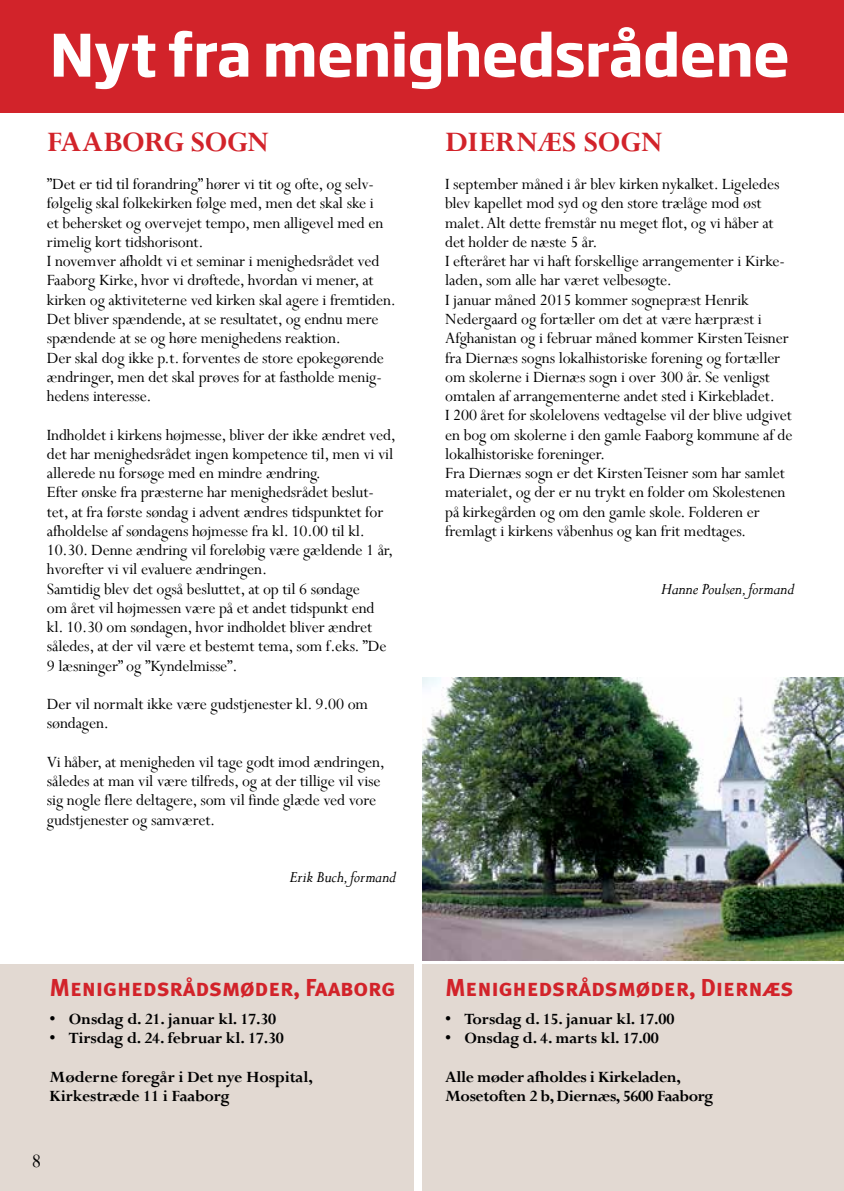
<style>
.page{position:relative;width:844px;height:1191px;background:#fff}
.page>*{position:absolute;margin:0;border:0;box-sizing:border-box;transform-origin:0 0}
.t1{font:700 57.75px "Soho Gothic Std";letter-spacing:-.02em;color:#fff}
.t2{font:700 31.5px "Perpetua";letter-spacing:-.015em;color:#d2232a}
.t3{font:24.5px "Meta Plus Bold Caps";letter-spacing:-.01em;color:#d2232a}
.t4{font:21px "Perpetua";color:#000}
.t5{font:17.5px/19.2px "Perpetua";letter-spacing:-.01em;color:#000}
.t6{font:700 17.5px/19.2px "Perpetua";letter-spacing:-.01em;color:#000}
.t7{font:italic 17.5px "Perpetua";letter-spacing:-.01em;color:#000}
</style>
<div class="page">
<div style="left:0;top:964px;width:413px;height:227px;background:#e2d9d2"></div>
<div style="left:422px;top:964px;width:421px;height:227px;background:#e2d9d2"></div>
<div style="left:0;top:0;width:843px;height:112px;background:#d2232a"></div>
<img style="left:422px;top:677px;width:421px;height:283px">
<h1 class="t1" style="left:50px;top:18px;width:741px">Nyt fra menighedsrådene</h1>
<h2 class="t2" style="left:47px;top:122px;width:35px">Faaborg</h2>
<h2 class="t2" style="left:191px;top:122px;width:21px">sogn</h2>
<p class="t5" style="left:47px;top:174px;width:350px">”Det er tid til forandring” hører vi tit og ofte, og selv&shy;følgelig skal folkekirken følge med, men det skal ske i<br>et behersket og overvejet tempo, men alligevel med en rimelig kort tidshorisont.<br>I novemver afholdt vi et seminar i menighedsrådet ved Faaborg Kirke, hvor vi drøftede, hvordan vi mener, at kirken og aktiviteterne ved kirken skal agere i fremtiden.<br>Det bliver spændende, at se resultatet, og endnu mere spændende at se og høre menighedens reaktion.<br>Der skal dog ikke p.t. forventes de store epokegørende ændringer, men det skal prøves for at fastholde menig&shy;hedens interesse.</p>
<p class="t5" style="left:47px;top:424px;width:350px">Indholdet i kirkens højmesse, bliver der ikke ændret ved, det har menighedsrådet ingen kompetence til, men vi vil allerede nu forsøge med en mindre ændring.<br>Efter ønske fra præsterne har menighedsrådet beslut&shy;tet, at fra første søndag i advent ændres tidspunktet for afholdelse af søndagens højmesse fra kl. 10.00 til kl.<br>10.30. Denne ændring vil foreløbig være gældende 1 år, hvorefter vi vil evaluere ændringen.<br>Samtidig blev det også besluttet, at op til 6 søndage<br>om året vil højmessen være på et andet tidspunkt end<br>kl. 10.30 om søndagen, hvor indholdet bliver ændret således, at der vil være et bestemt tema, som f.eks. ”De 9 læsninger” og ”Kyndelmisse”.</p>
<p class="t5" style="left:47px;top:694px;width:323px">Der vil normalt ikke være gudstjenester kl. 9.00 om søndagen.</p>
<p class="t5" style="left:47px;top:752px;width:339px">Vi håber, at menigheden vil tage godt imod ændringen, således at man vil være tilfreds, og at der tillige vil vise sig nogle flere deltagere, som vil finde glæde ved vore gudstjenester og samværet.</p>
<p class="t7" style="left:289px;top:866px;width:108px">Erik Buch, formand</p>
<h3 class="t3" style="left:50px;top:973px;width:347px">Menighedsrådsmøder, Faaborg</h3>
<p class="t6" style="left:50px;top:1009px;width:228px">• Onsdag d. 21. januar kl. 17.30</p>
<p class="t6" style="left:50px;top:1028px;width:236px">• Tirsdag d. 24. februar kl. 17.30</p>
<p class="t6" style="left:50px;top:1067px;width:265px">Møderne foregår i Det nye Hospital,<br>Kirkestræde 11 i Faaborg</p>
<p class="t4" style="left:32px;top:1147px;width:11px">8</p>
<h2 class="t2" style="left:445px;top:122px;width:41px">Diern</h2>
<h2 class="t2" style="left:537px;top:122px;width:83px">æs Sogn</h2>
<p class="t5" style="left:445px;top:174px;width:349px">I september måned i år blev kirken nykalket. Ligeledes blev kapellet mod syd og den store trælåge mod øst malet. Alt dette fremstår nu meget flot, og vi håber at det holder de næste 5 år.<br>I efteråret har vi haft forskellige arrangementer i Kirke&shy;laden, som alle har været velbesøgte.<br>I januar måned 2015 kommer sognepræst Henrik Nedergaard og fortæller om det at være hærpræst i Afghanistan og i februar måned kommer Kirsten Teisner fra Diernæs sogns lokalhistoriske forening og fortæller om skolerne i Diernæs sogn i over 300 år. Se venligst omtalen af arrangementerne andet sted i Kirkebladet.<br>I 200 året for skolelovens vedtagelse vil der blive udgivet en bog om skolerne i den gamle Faaborg kommune af de lokalhistoriske foreninger.<br>Fra Diernæs sogn er det KirstenTeisner som har samlet materialet, og der er nu trykt en folder om Skolestenen på kirkegården og om den gamle skole. Folderen er fremlagt i kirkens våbenhus og kan frit medtages.</p>
<p class="t7" style="left:661px;top:577px;width:135px">Hanne Poulsen, formand</p>
<h3 class="t3" style="left:445px;top:973px;width:350px">Menighedsrådsmøder, Diernæs</h3>
<p class="t6" style="left:445px;top:1009px;width:231px">• Torsdag d. 15. januar kl. 17.00</p>
<p class="t6" style="left:445px;top:1028px;width:215px">• Onsdag d. 4. marts kl. 17.00</p>
<p class="t6" style="left:445px;top:1067px;width:270px">Alle møder afholdes i Kirkeladen,<br>Mosetoften 2 b, Diernæs, 5600 Faaborg</p>
</div>
